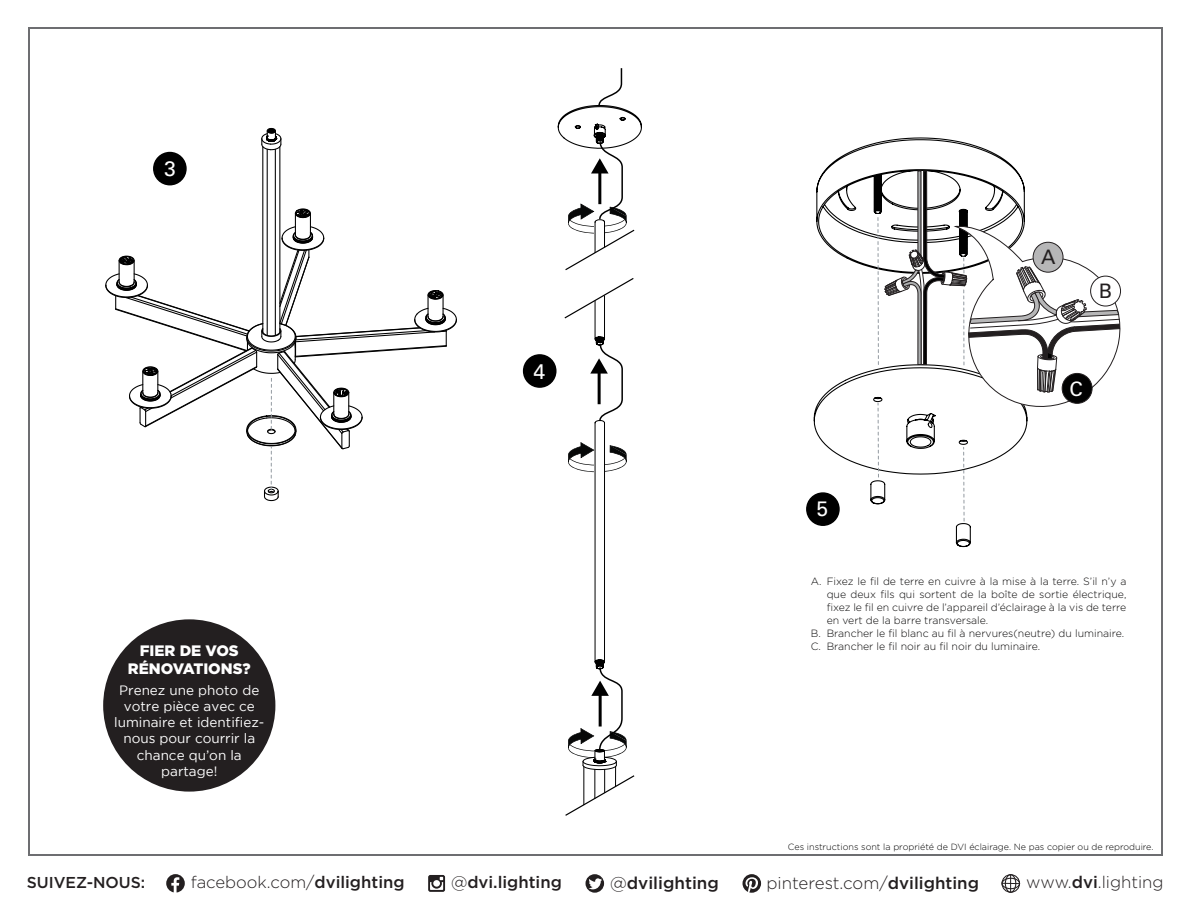
<style>
.page{position:relative;width:1188px;height:918px;background:#fff}
.page>*{position:absolute;margin:0;border:0;box-sizing:border-box;transform-origin:0 0}
.t1{font:21px "Univers LT Std";color:#fff}
.t2{font:19.95px "Univers LT Std";color:#231f20}
.t3{font:19.95px "Univers LT Std";color:#fff}
.t4{font:500 17.1px "Gotham";color:#231f20}
.t5{font:300 16.8px "Gotham";color:#231f20}
.t6{font:300 16.65px "Gotham";color:#231f20}
.t7{font:500 16.65px "Gotham";color:#231f20}
.t8{font:500 15.75px "Gotham";color:#231f20}
.t9{font:900 15.15px/18.1px "Gotham";color:#fff;text-align:center}
.t10{font:13.5px/16.2px "Gotham";color:#fff;text-align:center}
.t11{font:300 10.5px/13px "Gotham";color:#090808}
.t12{font:300 9px "Gotham";color:#000}
.s1{font-weight:500}
.s2{font-weight:300}
</style>
<div class="page">
<svg style="left:166px;top:874px;width:19px;height:19px"></svg>
<svg style="left:428px;top:875px;width:17px;height:17px"></svg>
<svg style="left:586px;top:874px;width:18px;height:19px"></svg>
<svg style="left:743px;top:874px;width:18px;height:19px"></svg>
<svg style="left:1002px;top:874px;width:18px;height:19px"></svg>
<hr style="left:28px;top:854px;width:1134px;height:1px;background:#6d6e71">
<hr style="left:28px;top:27px;width:1134px;height:1px;background:#6d6e71">
<hr style="left:1161px;top:27px;width:1px;height:828px;background:#6d6e71">
<hr style="left:28px;top:27px;width:1px;height:828px;background:#6d6e71">
<div style="left:103px;top:619px;width:172px;height:173px;background:#231f20;border-radius:50%"></div>
<div style="left:524px;top:355px;width:32px;height:32px;background:#000;border-radius:50%"></div>
<div style="left:523px;top:354px;width:34px;height:34px;border:2px solid #000;border-radius:50%"></div>
<div style="left:154px;top:153px;width:32px;height:32px;background:#000;border-radius:50%"></div>
<div style="left:153px;top:152px;width:34px;height:33px;border:2px solid #000;border-radius:50%"></div>
<svg style="left:557px;top:68px;width:85px;height:748px"></svg>
<hr style="left:262px;top:147px;width:1px;height:185px;background:#000">
<hr style="left:279px;top:147px;width:1px;height:185px;background:#000">
<svg style="left:261px;top:127px;width:21px;height:24px"></svg>
<hr style="left:267px;top:149px;width:1px;height:186px;background:#000">
<hr style="left:275px;top:149px;width:1px;height:186px;background:#000">
<svg style="left:105px;top:207px;width:352px;height:295px"></svg>
<svg style="left:813px;top:142px;width:158px;height:406px"></svg>
<svg style="left:878px;top:28px;width:252px;height:493px"></svg>
<div style="left:1033px;top:242px;width:30px;height:30px;background:#b6b6b7;border-radius:50%"></div>
<div style="left:1033px;top:242px;width:30px;height:31px;border:1px solid #231f20;border-radius:50%"></div>
<div style="left:1091px;top:276px;width:30px;height:30px;background:#fff;border-radius:50%"></div>
<div style="left:1090px;top:276px;width:31px;height:30px;border:1px solid #231f20;border-radius:50%"></div>
<div style="left:1062px;top:373px;width:30px;height:30px;background:#020202;border-radius:50%"></div>
<div style="left:1062px;top:373px;width:30px;height:31px;border:1px solid #231f20;border-radius:50%"></div>
<div style="left:807px;top:493px;width:32px;height:32px;background:#000;border-radius:50%"></div>
<div style="left:806px;top:492px;width:34px;height:34px;border:2px solid #000;border-radius:50%"></div>
<h1 class="t1" style="left:164px;top:156px;width:13px">3</h1>
<h3 class="t9" style="left:128px;top:641px;width:124px">FIER DE VOS<br>RÉNOVATIONS?</h3>
<p class="t10" style="left:114px;top:682px;width:152px">Prenez une photo de votre pièce avec ce luminaire et identifiez&shy;nous pour courrir la chance qu’on la partage!</p>
<h1 class="t1" style="left:534px;top:359px;width:13px">4</h1>
<h1 class="t1" style="left:816px;top:497px;width:13px">5</h1>
<h2 class="t2" style="left:1041px;top:245px;width:16px">A</h2>
<h2 class="t2" style="left:1099px;top:279px;width:15px">B</h2>
<h2 class="t3" style="left:1070px;top:377px;width:15px">C</h2>
<p class="t11" style="left:827px;top:574px;width:301px">Fixez le fil de terre en cuivre à la mise à la terre. S’il n’y a que deux fils qui sortent de la boîte de sortie électrique, fixez le fil en cuivre de l’appareil d’éclairage à la vis de terre en vert de la barre transversale.<br>Brancher le fil blanc au fil à nervures(neutre) du luminaire.<br>Brancher le fil noir au fil noir du luminaire.</p>
<p class="t11" style="left:811px;top:574px;width:12px">A.</p>
<p class="t11" style="left:811px;top:627px;width:12px">B.<br>C.</p>
<p class="t12" style="left:788px;top:841px;width:367px">Ces instructions sont la propriété de DVI éclairage. Ne pas copier ou de reproduire.</p>
<h3 class="t8" style="left:27px;top:873px;width:120px">SUIVEZ-NOUS:</h3>
<h3 class="t6" style="left:191px;top:872px;width:215px">facebook.com/<span class="s1">dvilighting</span></h3>
<h3 class="t7" style="left:451px;top:872px;width:112px"><span class="s2">@</span>dvi.lighting</h3>
<h3 class="t4" style="left:610px;top:871px;width:110px"><span class="s2">@</span>dvilighting</h3>
<h3 class="t5" style="left:766px;top:872px;width:214px">pinterest.com/<span class="s1">dvilighting</span></h3>
<h3 class="t5" style="left:1026px;top:872px;width:139px">www.<span class="s1">dvi</span>.lighting</h3>
</div>
